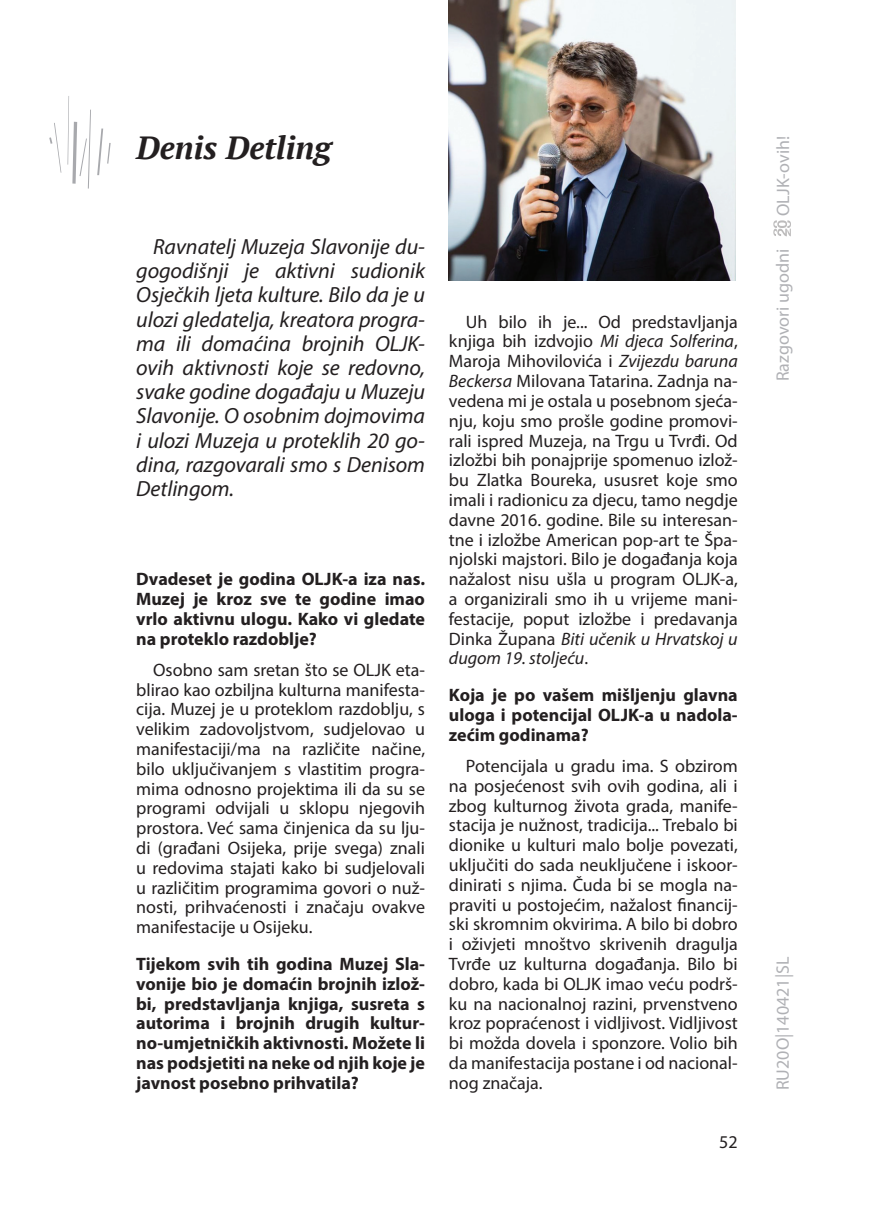
<style>
.page{position:relative;width:874px;height:1225px;background:#fff}
.page>*{position:absolute;margin:0;border:0;box-sizing:border-box;transform-origin:0 0}
.t1{font:italic 700 32px "PT Serif";color:#231f20}
.t2{font:italic 22px/24.2px "Myriad Pro";letter-spacing:-.005em;color:#231f20;text-align:justify}
.t3{font:18px/19.8px "Myriad Pro";color:#231f20;text-align:justify}
.t4{font:700 18px/19.8px "Myriad Pro";color:#231f20;text-align:justify}
.t5{font:18px "Myriad Pro";color:#b0b1b5}
.s1{font-style:italic}
</style>
<div class="page">
<img style="left:448px;top:0;width:286px;height:280px">
<svg style="left:49px;top:123px;width:12px;height:50px"></svg>
<svg style="left:67px;top:96px;width:24px;height:93px"></svg>
<svg style="left:97px;top:128px;width:14px;height:47px"></svg>
<svg style="left:773px;top:220px;width:17px;height:16px"></svg>
<h1 class="t1" style="left:136px;top:127px;width:196px">Denis Detling</h1>
<p class="t2" style="left:136px;top:234px;width:290px;text-indent:17px">Ravnatelj Muzeja Slavonije du&shy;gogodišnji je aktivni sudionik Osječkih ljeta kulture. Bilo da je u ulozi gledatelja, kreatora progra&shy;ma ili domaćina brojnih OLJK&shy;ovih aktivnosti koje se redovno, svake godine događaju u Muzeju Slavonije. O osobnim dojmovima i ulozi Muzeja u proteklih 20 go&shy;dina, razgovarali smo s Denisom Detlingom.</p>
<p class="t4" style="left:136px;top:568px;width:290px">Dvadeset je godina OLJK-a iza nas.<br>Muzej je kroz sve te godine imao vrlo aktivnu ulogu. Kako vi gledate na proteklo razdoblje?</p>
<p class="t3" style="left:136px;top:659px;width:290px;text-indent:17px">Osobno sam sretan što se OLJK eta&shy;blirao kao ozbiljna kulturna manifesta&shy;cija. Muzej je u proteklom razdoblju, s velikim zadovoljstvom, sudjelovao u manifestaciji/ma na različite načine, bilo uključivanjem s vlastitim progra&shy;mima odnosno projektima ili da su se programi odvijali u sklopu njegovih prostora. Već sama činjenica da su lju&shy;di (građani Osijeka, prije svega) znali u redovima stajati kako bi sudjelovali u različitim programima govori o nuž&shy;nosti, prihvaćenosti i značaju ovakve manifestacije u Osijeku.</p>
<p class="t4" style="left:136px;top:953px;width:290px">Tijekom svih tih godina Muzej Sla&shy;vonije bio je domaćin brojnih izlož&shy;bi, predstavljanja knjiga, susreta s autorima i brojnih drugih kultur&shy;no-umjetničkih aktivnosti. Možete li nas podsjetiti na neke od njih koje je javnost posebno prihvatila?</p>
<p class="t3" style="left:448px;top:311px;width:290px;text-indent:17px">Uh bilo ih je... Od predstavljanja knjiga bih izdvojio <span class="s1">Mi djeca Solferina</span>, Maroja Mihovilovića i <span class="s1">Zvijezdu baruna Beckersa</span> Milovana Tatarina. Zadnja na&shy;vedena mi je ostala u posebnom sjeća&shy;nju, koju smo prošle godine promovi&shy;rali ispred Muzeja, na Trgu u Tvrđi. Od izložbi bih ponajprije spomenuo izlož&shy;bu Zlatka Boureka, ususret koje smo imali i radionicu za djecu, tamo negdje davne 2016. godine. Bile su interesan&shy;tne i izložbe American pop-art te Špa&shy;njolski majstori. Bilo je događanja koja nažalost nisu ušla u program OLJK-a, a organizirali smo ih u vrijeme mani&shy;festacije, poput izložbe i predavanja Dinka Župana <span class="s1">Biti učenik u Hrvatskoj u dugom 19. stoljeću</span>.</p>
<p class="t4" style="left:448px;top:684px;width:290px">Koja je po vašem mišljenju glavna uloga i potencijal OLJK-a u nadola&shy;zećim godinama?</p>
<p class="t3" style="left:448px;top:755px;width:290px;text-indent:17px">Potencijala u gradu ima. S obzirom na posjećenost svih ovih godina, ali i zbog kulturnog života grada, manife&shy;stacija je nužnost, tradicija... Trebalo bi dionike u kulturi malo bolje povezati, uključiti do sada neuključene i iskoor&shy;dinirati s njima. Čuda bi se mogla na&shy;praviti u postojećim, nažalost financij&shy;ski skromnim okvirima. A bilo bi dobro i oživjeti mnoštvo skrivenih dragulja Tvrđe uz kulturna događanja. Bilo bi dobro, kada bi OLJK imao veću podrš&shy;ku na nacionalnoj razini, prvenstveno kroz popraćenost i vidljivost. Vidljivost bi možda dovela i sponzore. Volio bih da manifestacija postane i od nacional&shy;nog značaja.</p>
<p class="t3" style="left:719px;top:1131px;width:20px">52</p>
<p class="t5" style="left:771px;top:216px;width:81px;rotate:-90deg">OLJK-ovih!</p>
<p class="t5" style="left:771px;top:381px;width:134px;rotate:-90deg">Razgovori ugodni</p>
<p class="t5" style="left:771px;top:1090px;width:135px;rotate:-90deg">RU20O|140421|SL</p>
</div>
